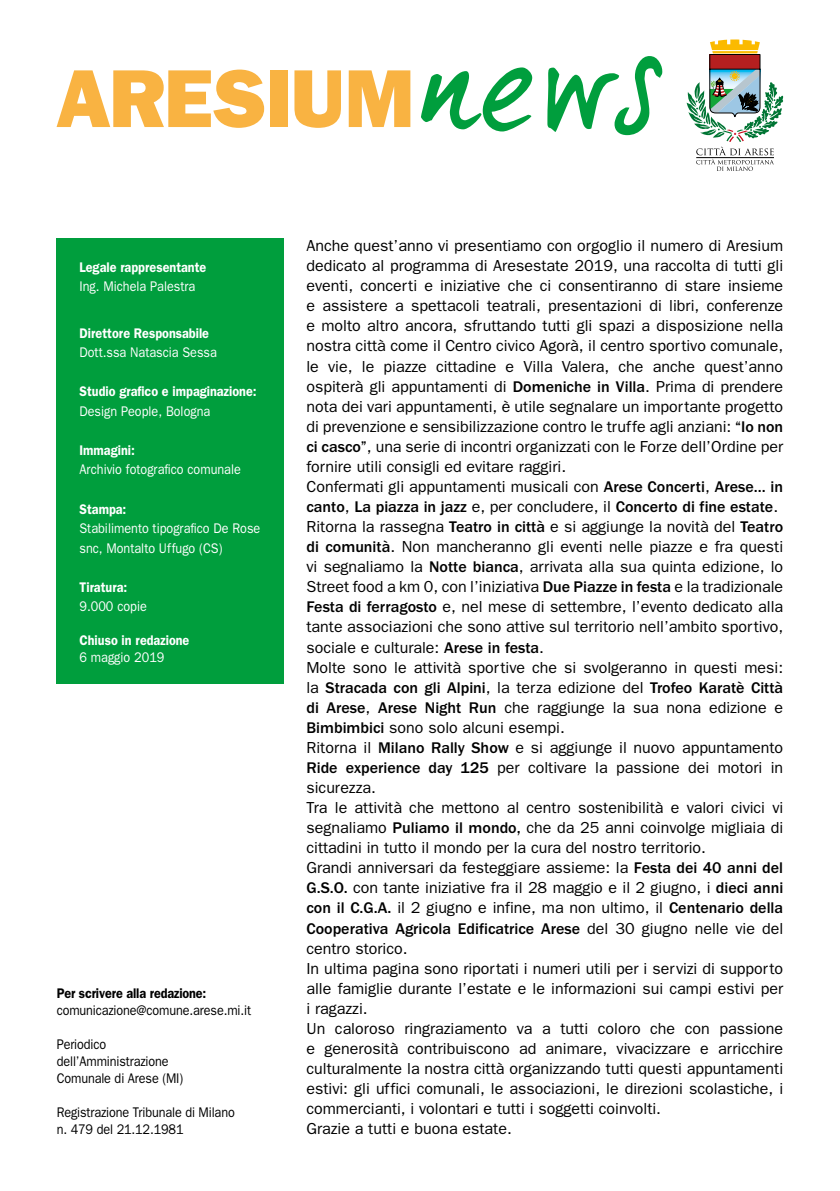
<style>
.page{position:relative;width:840px;height:1191px;background:#fff}
.page>*{position:absolute;margin:0;border:0;box-sizing:border-box;transform-origin:0 0}
.t1{font:800 82.6px "Franklin Gothic";letter-spacing:-.015em;color:#f9b342}
.t2{font:16px/20px "Franklin Gothic";color:#000}
.t3{font:14px/19.6px "Franklin Gothic";color:#fff;scale:.9 1}
.t4{font:14px/17px "Franklin Gothic";letter-spacing:-.01em;color:#000;scale:.9 1}
.t5{font:600 14px "Franklin Gothic";color:#fff;scale:.9 1}
.t6{font:600 14px "Franklin Gothic";letter-spacing:-.01em;color:#000;scale:.9 1}
.s1{font-weight:500}
</style>
<div class="page">
<svg style="left:686px;top:39px;width:97px;height:132px"></svg>
<svg style="left:421px;top:56px;width:241px;height:79px"></svg>
<div style="left:57px;top:238px;width:226px;height:445px;background:#009e3d"></div>
<h1 class="t1" style="left:56px;top:50px;width:360px">ARESIUM</h1>
<p class="t5" style="left:79px;top:259px;width:142px">Legale rappresentante</p>
<p class="t3" style="left:79px;top:277px;width:130px">Ing. Michela Palestra</p>
<p class="t5" style="left:79px;top:324px;width:145px">Direttore Responsabile</p>
<p class="t3" style="left:79px;top:342px;width:154px">Dott.ssa Natascia Sessa</p>
<p class="t5" style="left:79px;top:383px;width:198px">Studio grafico e impaginazione:</p>
<p class="t3" style="left:79px;top:401px;width:147px">Design People, Bologna</p>
<p class="t5" style="left:79px;top:442px;width:63px">Immagini:</p>
<p class="t3" style="left:79px;top:459px;width:181px">Archivio fotografico comunale</p>
<p class="t5" style="left:79px;top:500px;width:54px">Stampa:</p>
<p class="t3" style="left:79px;top:518px;width:202px">Stabilimento tipografico De Rose snc, Montalto Uffugo (CS)</p>
<p class="t5" style="left:79px;top:578px;width:55px">Tiratura:</p>
<p class="t3" style="left:79px;top:596px;width:76px">9.000 copie</p>
<p class="t5" style="left:79px;top:632px;width:124px">Chiuso in redazione</p>
<p class="t3" style="left:79px;top:647px;width:96px">6 maggio 2019</p>
<p class="t6" style="left:57px;top:985px;width:168px">Per scrivere alla redazione:</p>
<p class="t4" style="left:57px;top:1001px;width:217px">comunicazione@comune.arese.mi.it</p>
<p class="t4" style="left:57px;top:1035px;width:142px">Periodico dell’Amministrazione<br>Comunale di Arese (MI)</p>
<p class="t4" style="left:57px;top:1103px;width:199px">Registrazione Tribunale di Milano n. 479 del 21.12.1981</p>
<p class="t2" style="left:306px;top:235px;width:478px">Anche quest’anno vi presentiamo con orgoglio il numero di Aresium dedicato al programma di Aresestate 2019, una raccolta di tutti gli eventi, concerti e iniziative che ci consentiranno di stare insieme e assistere a spettacoli teatrali, presentazioni di libri, conferenze e molto altro ancora, sfruttando tutti gli spazi a disposizione nella nostra città come il Centro civico Agorà, il centro sportivo comunale, le vie, le piazze cittadine e Villa Valera, che anche quest’anno ospiterà gli appuntamenti di <span class="s1">Domeniche in Villa</span>. Prima di prendere nota dei vari appuntamenti, è utile segnalare un importante progetto di prevenzione e sensibilizzazione contro le truffe agli anziani: <span class="s1">“Io non ci casco”</span>, una serie di incontri organizzati con le Forze dell’Ordine per fornire utili consigli ed evitare raggiri.<br>Confermati gli appuntamenti musicali con <span class="s1">Arese Concerti</span>, <span class="s1">Arese... in canto</span>, <span class="s1">La piazza in jazz</span> e, per concludere, il <span class="s1">Concerto di fine estate</span>.<br>Ritorna la rassegna <span class="s1">Teatro in città</span> e si aggiunge la novità del <span class="s1">Teatro di comunità</span>. Non mancheranno gli eventi nelle piazze e fra questi vi segnaliamo la <span class="s1">Notte bianca</span>, arrivata alla sua quinta edizione, lo Street food a km 0, con l’iniziativa <span class="s1">Due Piazze in festa</span> e la tradizionale <span class="s1">Festa di ferragosto</span> e, nel mese di settembre, l’evento dedicato alla tante associazioni che sono attive sul territorio nell’ambito sportivo, sociale e culturale: <span class="s1">Arese in festa</span>.<br>Molte sono le attività sportive che si svolgeranno in questi mesi: la <span class="s1">Stracada con gli Alpini</span>, la terza edizione del <span class="s1">Trofeo Karatè Città di Arese</span>, <span class="s1">Arese Night Run</span> che raggiunge la sua nona edizione e <span class="s1">Bimbimbici</span> sono solo alcuni esempi.<br>Ritorna il <span class="s1">Milano Rally Show</span> e si aggiunge il nuovo appuntamento <span class="s1">Ride experience day 125</span> per coltivare la passione dei motori in sicurezza.<br>Tra le attività che mettono al centro sostenibilità e valori civici vi segnaliamo <span class="s1">Puliamo il mondo,</span> che da 25 anni coinvolge migliaia di cittadini in tutto il mondo per la cura del nostro territorio.<br>Grandi anniversari da festeggiare assieme: la <span class="s1">Festa dei 40 anni del G.S.O.</span> con tante iniziative fra il 28 maggio e il 2 giugno, i <span class="s1">dieci anni con il C.G.A.</span> il 2 giugno e infine, ma non ultimo, il <span class="s1">Centenario della Cooperativa Agricola Edificatrice Arese</span> del 30 giugno nelle vie del centro storico.<br>In ultima pagina sono riportati i numeri utili per i servizi di supporto alle famiglie durante l’estate e le informazioni sui campi estivi per i ragazzi.<br>Un caloroso ringraziamento va a tutti coloro che con passione e generosità contribuiscono ad animare, vivacizzare e arricchire culturalmente la nostra città organizzando tutti questi appuntamenti estivi: gli uffici comunali, le associazioni, le direzioni scolastiche, i commercianti, i volontari e tutti i soggetti coinvolti.<br>Grazie a tutti e buona estate.</p>
</div>
